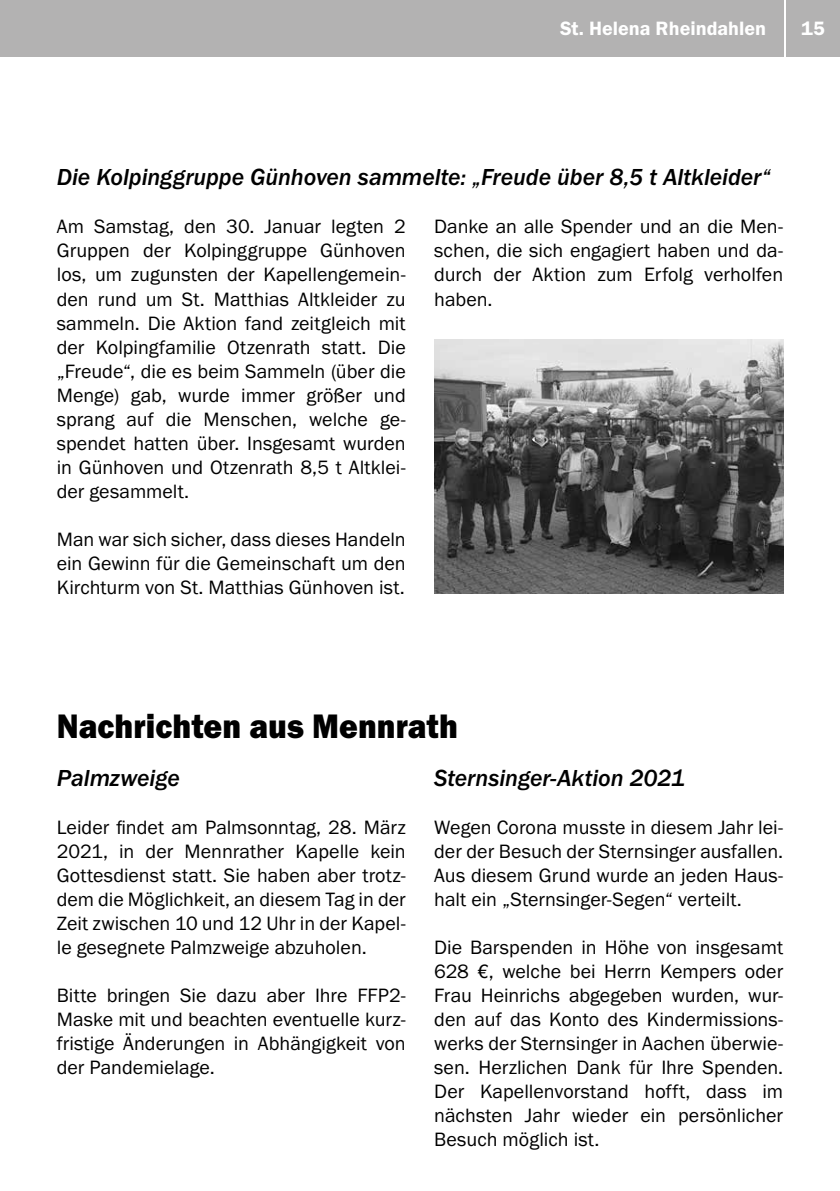
<style>
.page{position:relative;width:840px;height:1191px;background:#fff}
.page>*{position:absolute;margin:0;border:0;box-sizing:border-box;transform-origin:0 0}
.t1{font:35.2px "Franklin Gothic URW Hea";letter-spacing:.005em;color:#000;scale:.91 1}
.t2{font:24px "Franklin Gothic URW Med Ita";letter-spacing:-.005em;color:#000}
.t3{font:20px/24px "Franklin Gothic URW Boo";color:#000;text-align:justify}
.t4{font:20px "Franklin Gothic URW Dem";color:#fff}
</style>
<div class="page">
<div style="left:0;top:0;width:782px;height:57px;background:#b3b2b2"></div>
<div style="left:785px;top:0;width:54px;height:57px;background:#b3b2b2"></div>
<img style="left:434px;top:340px;width:348px;height:253px">
<p class="t4" style="left:559px;top:16px;width:207px">St. Helena Rheindahlen</p>
<p class="t4" style="left:800px;top:16px;width:25px">15</p>
<p class="t2" style="left:57px;top:163px;width:715px">Die Kolpinggruppe Günhoven sammelte: „Freude über 8,5 t Altkleider“</p>
<p class="t3" style="left:57px;top:214px;width:350px">Am Samstag, den 30. Januar legten 2<br>Gruppen der Kolpinggruppe Günhoven los, um zugunsten der Kapellengemein&shy;den rund um St. Matthias Altkleider zu sammeln. Die Aktion fand zeitgleich mit der Kolpingfamilie Otzenrath statt. Die „Freude“, die es beim Sammeln (über die Menge) gab, wurde immer größer und sprang auf die Menschen, welche ge&shy;spendet hatten über. Insgesamt wurden in Günhoven und Otzenrath 8,5 t Altklei&shy;der gesammelt.</p>
<p class="t3" style="left:57px;top:526px;width:350px">Man war sich sicher, dass dieses Handeln ein Gewinn für die Gemeinschaft um den Kirchturm von St. Matthias Günhoven ist.</p>
<p class="t3" style="left:434px;top:214px;width:350px">Danke an alle Spender und an die Men&shy;schen, die sich engagiert haben und da&shy;durch der Aktion zum Erfolg verholfen haben.</p>
<h1 class="t1" style="left:57px;top:703px;width:442px">Nachrichten aus Mennrath</h1>
<p class="t2" style="left:57px;top:763px;width:125px">Palmzweige</p>
<p class="t3" style="left:57px;top:814px;width:350px">Leider findet am Palmsonntag, 28. März 2021, in der Mennrather Kapelle kein Gottesdienst statt. Sie haben aber trotz&shy;dem die Möglichkeit, an diesem Tag in der Zeit zwischen 10 und 12 Uhr in der Kapel&shy;le gesegnete Palmzweige abzuholen.</p>
<p class="t3" style="left:57px;top:982px;width:350px">Bitte bringen Sie dazu aber Ihre FFP2- Maske mit und beachten eventuelle kurz&shy;fristige Änderungen in Abhängigkeit von der Pandemielage.</p>
<p class="t2" style="left:434px;top:763px;width:252px">Sternsinger-Aktion 2021</p>
<p class="t3" style="left:434px;top:814px;width:350px">Wegen Corona musste in diesem Jahr lei&shy;der der Besuch der Sternsinger ausfallen.<br>Aus diesem Grund wurde an jeden Haus&shy;halt ein „Sternsinger-Segen“ verteilt.</p>
<p class="t3" style="left:434px;top:934px;width:350px">Die Barspenden in Höhe von insgesamt 628 €, welche bei Herrn Kempers oder Frau Heinrichs abgegeben wurden, wur&shy;den auf das Konto des Kindermissions&shy;werks der Sternsinger in Aachen überwie&shy;sen. Herzlichen Dank für Ihre Spenden.<br>Der Kapellenvorstand hofft, dass im nächsten Jahr wieder ein persönlicher Besuch möglich ist.</p>
</div>
